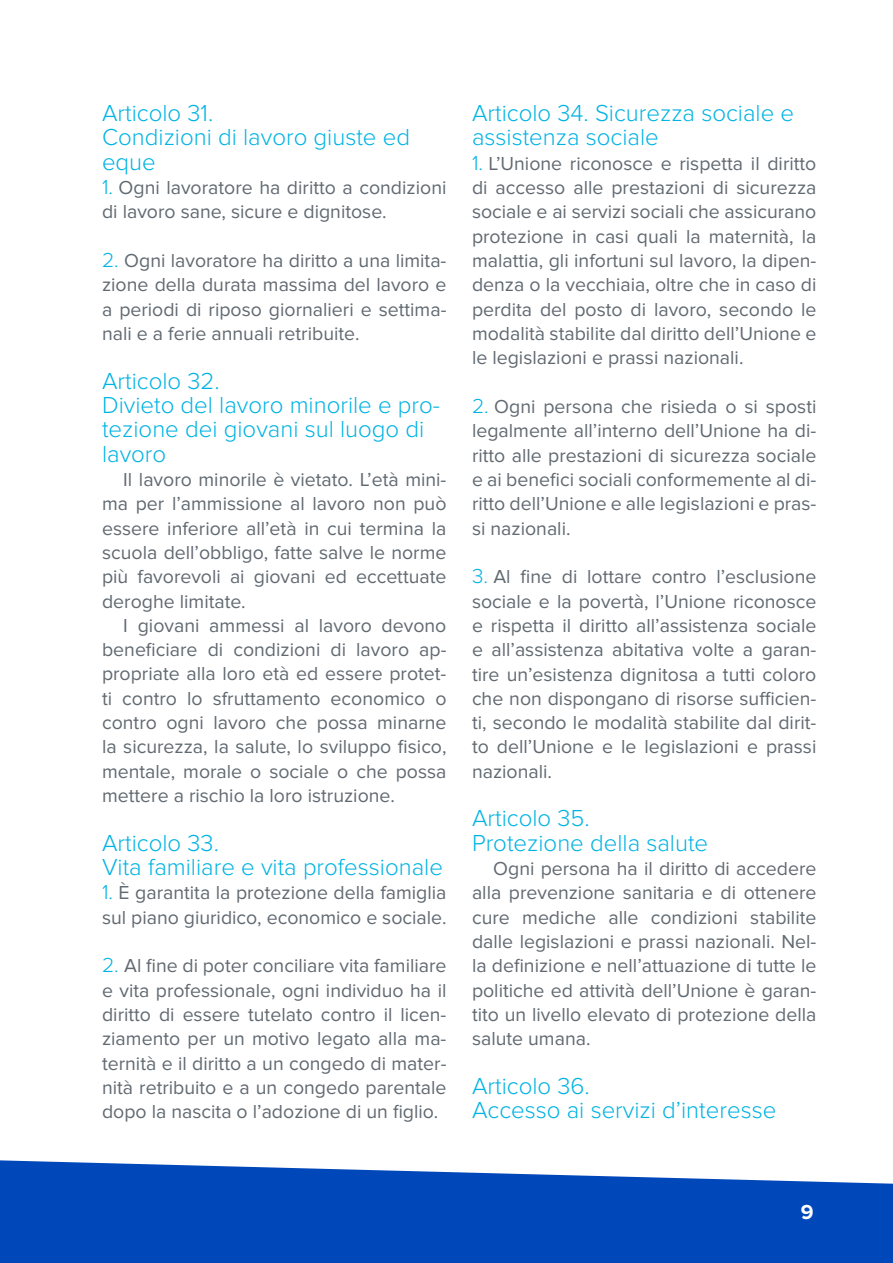
<style>
.page{position:relative;width:893px;height:1263px;background:#fff}
.page>*{position:absolute;margin:0;border:0;box-sizing:border-box;transform-origin:0 0}
.t1{font:300 24px/24.3px "Proxima Nova";color:#00b3e3}
.t2{font:700 21px "Proxima Nova";color:#fff}
.t3{font:19.5px/24.3px "Proxima Nova";color:#616971;text-align:justify}
.s1{font-weight:300;font-size:21px;color:#00b3e3}
</style>
<div class="page">
<svg style="left:0;top:1160px;width:893px;height:103px;background:#1d5cc2"></svg>
<p class="t1" style="left:102px;top:101px;width:310px">Articolo 31.<br>Condizioni di lavoro giuste ed eque</p>
<p class="t3" style="left:102px;top:176px;width:346px"><span class="s1">1.</span> Ogni lavoratore ha diritto a condizioni di lavoro sane, sicure e dignitose.</p>
<p class="t3" style="left:102px;top:249px;width:346px"><span class="s1">2.</span> Ogni lavoratore ha diritto a una limita&shy;zione della durata massima del lavoro e a periodi di riposo giornalieri e settima&shy;nali e a ferie annuali retribuite.</p>
<p class="t1" style="left:102px;top:369px;width:340px">Articolo 32.<br>Divieto del lavoro minorile e pro&shy;tezione dei giovani sul luogo di lavoro</p>
<p class="t3" style="left:102px;top:468px;width:346px;text-indent:21px">Il lavoro minorile è vietato. L’età mini&shy;ma per l’ammissione al lavoro non può essere inferiore all’età in cui termina la scuola dell’obbligo, fatte salve le norme più favorevoli ai giovani ed eccettuate deroghe limitate.</p>
<p class="t3" style="left:102px;top:613px;width:346px;text-indent:21px">I giovani ammessi al lavoro devono beneficiare di condizioni di lavoro ap&shy;propriate alla loro età ed essere protet&shy;ti contro lo sfruttamento economico o contro ogni lavoro che possa minarne la sicurezza, la salute, lo sviluppo fisico, mentale, morale o sociale o che possa mettere a rischio la loro istruzione.</p>
<p class="t1" style="left:102px;top:831px;width:342px">Articolo 33.<br>Vita familiare e vita professionale</p>
<p class="t3" style="left:102px;top:881px;width:346px"><span class="s1">1.</span> È garantita la protezione della famiglia sul piano giuridico, economico e sociale.</p>
<p class="t3" style="left:102px;top:954px;width:346px"><span class="s1">2.</span> Al fine di poter conciliare vita familiare e vita professionale, ogni individuo ha il diritto di essere tutelato contro il licen&shy;ziamento per un motivo legato alla ma&shy;ternità e il diritto a un congedo di mater&shy;nità retribuito e a un congedo parentale dopo la nascita o l’adozione di un figlio.</p>
<p class="t1" style="left:472px;top:101px;width:324px">Articolo 34. Sicurezza sociale e assistenza sociale</p>
<p class="t3" style="left:472px;top:151px;width:346px"><span class="s1">1.</span> L’Unione riconosce e rispetta il diritto di accesso alle prestazioni di sicurezza sociale e ai servizi sociali che assicurano protezione in casi quali la maternità, la malattia, gli infortuni sul lavoro, la dipen&shy;denza o la vecchiaia, oltre che in caso di perdita del posto di lavoro, secondo le modalità stabilite dal diritto dell’Unione e le legislazioni e prassi nazionali.</p>
<p class="t3" style="left:472px;top:395px;width:346px"><span class="s1">2.</span> Ogni persona che risieda o si sposti legalmente all’interno dell’Unione ha di&shy;ritto alle prestazioni di sicurezza sociale e ai benefici sociali conformemente al di&shy;ritto dell’Unione e alle legislazioni e pras&shy;si nazionali.</p>
<p class="t3" style="left:472px;top:565px;width:346px"><span class="s1">3.</span> Al fine di lottare contro l’esclusione sociale e la povertà, l’Unione riconosce e rispetta il diritto all’assistenza sociale e all’assistenza abitativa volte a garan&shy;tire un’esistenza dignitosa a tutti coloro che non dispongano di risorse sufficien&shy;ti, secondo le modalità stabilite dal dirit&shy;to dell’Unione e le legislazioni e prassi nazionali.</p>
<p class="t1" style="left:472px;top:807px;width:238px">Articolo 35.<br>Protezione della salute</p>
<p class="t3" style="left:472px;top:857px;width:346px;text-indent:21px">Ogni persona ha il diritto di accedere alla prevenzione sanitaria e di ottenere cure mediche alle condizioni stabilite dalle legislazioni e prassi nazionali. Nel&shy;la definizione e nell’attuazione di tutte le politiche ed attività dell’Unione è garan&shy;tito un livello elevato di protezione della salute umana.</p>
<p class="t1" style="left:472px;top:1074px;width:306px">Articolo 36.<br>Accesso ai servizi d’interesse</p>
<p class="t2" style="left:801px;top:1199px;width:14px">9</p>
</div>
